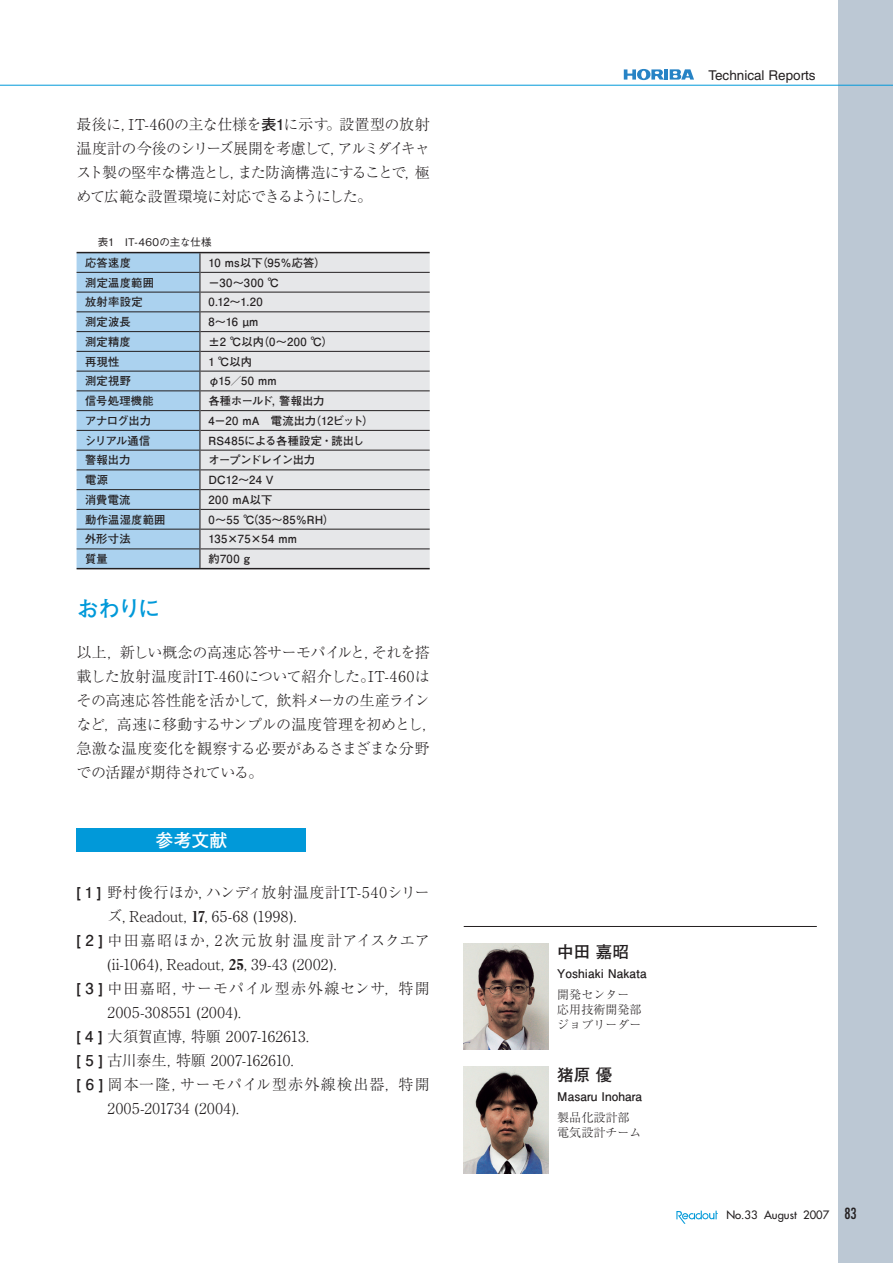
<style>
.page{position:relative;width:893px;height:1263px;background:#fff}
.page>*{position:absolute;margin:0;border:0;box-sizing:border-box;transform-origin:0 0}
.t1{font:22.5px "Futo Go B101 Pro Bold 90 pv RKSJ H";color:#0199d9}
.t2{font:18px "Futo Go B101 Pro Bold 90 pv RKSJ H";color:#fff}
.t3{font:16.5px "Futo Go B101 Pro Bold 90 pv RKSJ H";color:#231f20}
.t4{font:15px/24px "Ryumin Pro Light 90 pv RKSJ H";letter-spacing:-.005em;color:#231f20;text-align:justify}
.t5{font:15px/24px "Ryumin Pro Light 90 pv RKSJ H";letter-spacing:-.025em;color:#231f20}
.t6{font:15px "Ryumin Pro Light 90 pv RKSJ H";letter-spacing:.04em;color:#231f20}
.t7{font:15px "Ryumin Pro Light 90 pv RKSJ H";letter-spacing:.015em;color:#231f20}
.t8{font:15px "Ryumin Pro Light 90 pv RKSJ H";letter-spacing:.02em;color:#231f20}
.t9{font:15px "Ryumin Pro Light 90 pv RKSJ H";letter-spacing:.1em;color:#231f20}
.t10{font:15px "Ryumin Pro Light 90 pv RKSJ H";letter-spacing:.06em;color:#231f20}
.t11{font:15px "Ryumin Pro Light 90 pv RKSJ H";letter-spacing:.07em;color:#231f20}
.t12{font:condensed 15px "Futura";color:#231f20}
.t13{font:13.5px "Helvetica";color:#231f20}
.t14{font:12px/15px "Ryumin Pro Light 90 pv RKSJ H";color:#231f20}
.t15{font:12px "Futo Go B101 Pro Bold 90 pv RKSJ H";color:#231f20}
.t16{font:11.25px "Futo Go B101 Pro Bold 90 pv RKSJ H";letter-spacing:.02em;color:#231f20}
.t17{font:11.25px "Futo Go B101 Pro Bold 90 pv RKSJ H";letter-spacing:-.005em;color:#231f20}
.t18{font:11.25px "Futura";color:#231f20}
.t19{font:11.25px "Futo Go B101 Pro Bold 90 pv RKSJ H";color:#231f20}
.t20{font:11.25px "Futo Go B101 Pro Bold 90 pv RKSJ H";letter-spacing:-.06em;color:#231f20}
.t21{font:10.5px "Gothic BBB Pro Medium 90 pv RKSJ H";letter-spacing:.02em;color:#231f20}
.s1{font-family:"Futo Go B101 Pro Bold 90 pv RKSJ H"}
.s2{font-family:"Midashi Min Pro MA31 90 pv RKSJ H"}
</style>
<div class="page">
<svg style="left:676px;top:1211px;width:41px;height:13px"></svg>
<svg style="left:623px;top:69px;width:71px;height:11px"></svg>
<div style="left:838px;top:0;width:54px;height:1263px;background:#bcc8d4"></div>
<hr style="left:0;top:85px;width:892px;height:1px;background:#0199d9">
<div style="left:200px;top:253px;width:229px;height:315px;background:#e6e7e9"></div>
<hr style="left:200px;top:272px;width:229px;height:1px;background:#231f20">
<hr style="left:200px;top:292px;width:229px;height:1px;background:#231f20">
<hr style="left:200px;top:311px;width:229px;height:1px;background:#231f20">
<hr style="left:200px;top:331px;width:229px;height:1px;background:#231f20">
<hr style="left:200px;top:351px;width:229px;height:1px;background:#231f20">
<hr style="left:200px;top:371px;width:229px;height:1px;background:#231f20">
<hr style="left:200px;top:391px;width:229px;height:1px;background:#231f20">
<hr style="left:200px;top:410px;width:229px;height:1px;background:#231f20">
<hr style="left:200px;top:430px;width:229px;height:1px;background:#231f20">
<hr style="left:200px;top:450px;width:229px;height:1px;background:#231f20">
<hr style="left:200px;top:470px;width:229px;height:1px;background:#231f20">
<hr style="left:200px;top:489px;width:229px;height:1px;background:#231f20">
<hr style="left:200px;top:509px;width:229px;height:1px;background:#231f20">
<hr style="left:200px;top:529px;width:229px;height:1px;background:#231f20">
<hr style="left:200px;top:549px;width:229px;height:1px;background:#231f20">
<svg style="left:77px;top:253px;width:123px;height:315px;background:#a4c9e4"></svg>
<hr style="left:77px;top:252px;width:352px;height:1px;background:#231f20">
<hr style="left:77px;top:568px;width:123px;height:1px;background:#231f20">
<hr style="left:200px;top:568px;width:229px;height:1px;background:#231f20">
<div style="left:77px;top:828px;width:229px;height:24px;background:#0199d9"></div>
<img style="left:463px;top:1067px;width:86px;height:106px">
<hr style="left:463px;top:926px;width:353px;height:1px;background:#231f20">
<img style="left:463px;top:943px;width:86px;height:107px">
<h3 class="t4" style="left:77px;top:115px;width:354px">最後に，IT-460の主な仕様を<span class="s1">表1</span>に示す。設置型の放射温度計の今後のシリーズ展開を考慮して，アルミダイキャスト製の堅牢な構造とし，また防滴構造にすることで，極めて広範な設置環境に対応できるようにした。</h3>
<p class="t21" style="left:98px;top:238px;width:115px">表1　IT-460の主な仕様</p>
<p class="t16" style="left:85px;top:258px;width:47px">応答速度</p>
<p class="t16" style="left:208px;top:258px;width:119px">10 ms以下（95％応答）</p>
<p class="t16" style="left:85px;top:278px;width:70px">測定温度範囲</p>
<p class="t16" style="left:208px;top:278px;width:72px">－30～300 ℃</p>
<p class="t16" style="left:85px;top:298px;width:59px">放射率設定</p>
<p class="t16" style="left:208px;top:298px;width:56px">0.12～1.20</p>
<p class="t16" style="left:85px;top:318px;width:47px">測定波長</p>
<p class="t16" style="left:208px;top:318px;width:51px">8～16 µm</p>
<p class="t16" style="left:85px;top:337px;width:47px">測定精度</p>
<p class="t16" style="left:208px;top:337px;width:126px">±2 ℃以内（0～200 ℃）</p>
<p class="t16" style="left:85px;top:357px;width:36px">再現性</p>
<p class="t16" style="left:208px;top:357px;width:45px">1 ℃以内</p>
<p class="t16" style="left:85px;top:377px;width:47px">測定視野</p>
<p class="t16" style="left:208px;top:377px;width:70px">φ15／50 mm</p>
<p class="t16" style="left:85px;top:397px;width:70px">信号処理機能</p>
<p class="t19" style="left:208px;top:397px;width:117px">各種ホールド，警報出力</p>
<p class="t16" style="left:85px;top:416px;width:67px">アナログ出力</p>
<p class="t17" style="left:208px;top:416px;width:167px">4－20 mA　電流出力（12ビット）</p>
<p class="t16" style="left:85px;top:436px;width:67px">シリアル通信</p>
<p class="t16" style="left:208px;top:436px;width:157px">RS485による各種設定・読出し</p>
<p class="t16" style="left:85px;top:456px;width:47px">警報出力</p>
<p class="t20" style="left:208px;top:456px;width:108px">オープンドレイン出力</p>
<p class="t16" style="left:85px;top:476px;width:24px">電源</p>
<p class="t16" style="left:208px;top:476px;width:67px">DC12～24 V</p>
<p class="t16" style="left:85px;top:495px;width:47px">消費電流</p>
<p class="t16" style="left:208px;top:495px;width:65px">200 mA以下</p>
<p class="t16" style="left:85px;top:515px;width:82px">動作温湿度範囲</p>
<p class="t16" style="left:208px;top:515px;width:128px">0～55 ℃（35～85％RH）</p>
<p class="t16" style="left:85px;top:535px;width:47px">外形寸法</p>
<p class="t16" style="left:208px;top:535px;width:90px">135×75×54 mm</p>
<p class="t16" style="left:85px;top:555px;width:24px">質量</p>
<p class="t16" style="left:208px;top:555px;width:43px">約700 g</p>
<h1 class="t1" style="left:77px;top:601px;width:85px">おわりに</h1>
<h3 class="t5" style="left:77px;top:643px;width:362px">以上，新しい概念の高速応答サーモパイルと，それを搭載した放射温度計IT-460について紹介した。IT-460はその高速応答性能を活かして，飲料メーカの生産ラインなど，高速に移動するサンプルの温度管理を初めとし，急激な温度変化を観察する必要があるさまざまな分野での活躍が期待されている。</h3>
<h2 class="t2" style="left:155px;top:833px;width:74px">参考文献</h2>
<h3 class="t8" style="left:77px;top:887px;width:354px"><span class="s1">[ 1 ]</span> 野村俊行ほか，ハンディ放射温度計IT-540シリー</h3>
<h3 class="t4" style="left:108px;top:907px;width:190px">ズ，Readout, <span class="s2">17</span>，65-68 (1998).</h3>
<h3 class="t9" style="left:77px;top:935px;width:354px"><span class="s1">[ 2 ]</span> 中田嘉昭ほか，2次元放射温度計アイスクエア</h3>
<h3 class="t7" style="left:108px;top:959px;width:230px">(ii-1064)，Readout, <span class="s2">25</span>，39-43 (2002).</h3>
<h3 class="t10" style="left:77px;top:983px;width:354px"><span class="s1">[ 3 ]</span> 中田嘉昭，サーモパイル型赤外線センサ，特開</h3>
<h3 class="t6" style="left:108px;top:1007px;width:135px">2005-308551 (2004).</h3>
<h3 class="t4" style="left:77px;top:1027px;width:234px"><span class="s1">[ 4 ]</span> 大須賀直博，特願 2007-162613.</h3>
<h3 class="t4" style="left:77px;top:1051px;width:218px"><span class="s1">[ 5 ]</span> 古川泰生，特願 2007-162610.</h3>
<h3 class="t11" style="left:77px;top:1079px;width:354px"><span class="s1">[ 6 ]</span> 岡本一隆，サーモパイル型赤外線検出器，特開</h3>
<h3 class="t6" style="left:108px;top:1103px;width:133px">2005-201734 (2004).</h3>
<p class="t13" style="left:708px;top:70px;width:109px">Technical Reports</p>
<h3 class="t3" style="left:557px;top:946px;width:73px">中田 嘉昭</h3>
<p class="t15" style="left:557px;top:969px;width:91px">Yoshiaki Nakata</p>
<p class="t14" style="left:557px;top:989px;width:85px">開発センター応用技術開発部ジョブリーダー</p>
<h3 class="t3" style="left:557px;top:1069px;width:56px">猪原 優</h3>
<p class="t15" style="left:557px;top:1092px;width:86px">Masaru Inohara</p>
<p class="t14" style="left:557px;top:1112px;width:85px">製品化設計部電気設計チーム</p>
<p class="t18" style="left:726px;top:1210px;width:104px">No.33 August 2007</p>
<h3 class="t12" style="left:844px;top:1207px;width:14px">83</h3>
</div>
